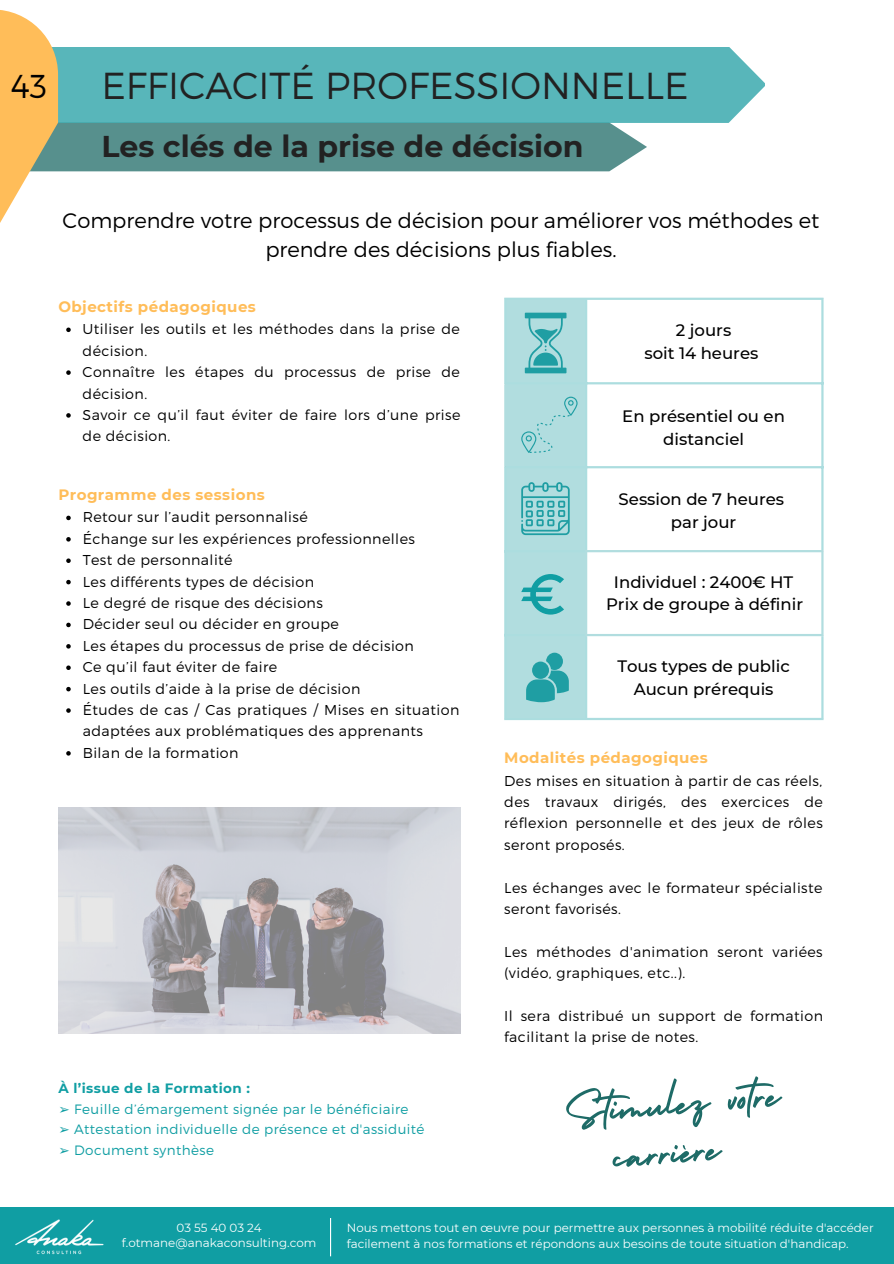
<style>
.page{position:relative;width:894px;height:1264px;background:#fff}
.page>*{position:absolute;margin:0;border:0;box-sizing:border-box;transform-origin:0 0}
.t1{font:49.5px/48.3px "Holiday";color:#1e6b67;text-align:center}
.t2{font:300 37.5px "Montserrat";color:#222}
.t3{font:300 33px "Montserrat";color:#000}
.t4{font:700 30px "Montserrat";color:#222}
.t5{font:300 21px/29.2px "Montserrat";color:#000;text-align:center}
.t6{font:500 16.5px/22.5px "Montserrat";color:#000;text-align:center}
.t7{font:700 15px "Montserrat";letter-spacing:.03em;color:#ffbd59}
.t8{font:300 14.25px/21.5px "Montserrat";letter-spacing:.03em;color:#000}
.t9{font:300 13.5px "Montserrat";letter-spacing:.03em;color:#109ea3}
.t10{font:700 13.5px "Montserrat";letter-spacing:.03em;color:#109ea3}
.t11{font:11.85px/16.5px "Montserrat";color:#fff}
.s1{font-family:"DejaVu Sans";font-weight:400}
</style>
<div class="page">
<hr style="left:504px;top:300px;width:2px;height:82px;background:#109ea3">
<hr style="left:504px;top:468px;width:2px;height:250px;background:#109ea3">
<hr style="left:585px;top:300px;width:2px;height:250px;background:#109ea3">
<hr style="left:585px;top:636px;width:2px;height:82px;background:#109ea3">
<hr style="left:821px;top:300px;width:2px;height:250px;background:#109ea3">
<hr style="left:821px;top:636px;width:2px;height:82px;background:#109ea3">
<hr style="left:504px;top:298px;width:319px;height:2px;background:#109ea3">
<hr style="left:504px;top:382px;width:319px;height:2px;background:#109ea3">
<hr style="left:504px;top:466px;width:319px;height:2px;background:#109ea3">
<hr style="left:504px;top:718px;width:319px;height:2px;background:#109ea3">
<hr style="left:504px;top:384px;width:2px;height:82px;background:#1f9ea3">
<hr style="left:585px;top:552px;width:2px;height:82px;background:#1f9ea3">
<hr style="left:821px;top:552px;width:2px;height:82px;background:#1f9ea3">
<hr style="left:585px;top:550px;width:238px;height:2px;background:#1f9ea3">
<hr style="left:585px;top:634px;width:238px;height:2px;background:#1f9ea3">
<svg style="left:505px;top:298px;width:81px;height:421px;background:#9ed5d7"></svg>
<img style="left:58px;top:807px;width:402px;height:226px">
<svg style="left:66px;top:327px;width:5px;height:5px"></svg>
<svg style="left:66px;top:370px;width:5px;height:5px"></svg>
<svg style="left:66px;top:413px;width:5px;height:4px"></svg>
<svg style="left:66px;top:515px;width:5px;height:5px"></svg>
<svg style="left:66px;top:537px;width:5px;height:4px"></svg>
<svg style="left:66px;top:558px;width:5px;height:5px"></svg>
<svg style="left:66px;top:580px;width:5px;height:4px"></svg>
<svg style="left:66px;top:601px;width:5px;height:4px"></svg>
<svg style="left:66px;top:622px;width:5px;height:5px"></svg>
<svg style="left:66px;top:644px;width:5px;height:4px"></svg>
<svg style="left:66px;top:665px;width:5px;height:5px"></svg>
<svg style="left:66px;top:687px;width:5px;height:4px"></svg>
<svg style="left:66px;top:708px;width:5px;height:4px"></svg>
<svg style="left:66px;top:751px;width:5px;height:4px"></svg>
<svg style="left:647px;top:47px;width:117px;height:76px;background:#6fc0c3"></svg>
<svg style="left:0;top:10px;width:647px;height:213px"></svg>
<div style="left:0;top:1207px;width:893px;height:56px;background:#109ea3"></div>
<img style="left:15px;top:1219px;width:89px;height:36px">
<hr style="left:330px;top:1217px;width:1px;height:39px;background:#fff">
<h3 class="t3" style="left:11px;top:64px;width:38px">43</h3>
<h2 class="t2" style="left:101px;top:62px;width:588px">EFFICACITÉ PROFESSIONNELLE</h2>
<h3 class="t4" style="left:101px;top:128px;width:483px">Les clés de la prise de décision</h3>
<h3 class="t5" style="left:63px;top:205px;width:757px">Comprendre votre processus de décision pour améliorer vos méthodes et prendre des décisions plus fiables.</h3>
<p class="t7" style="left:58px;top:297px;width:199px">Objectifs pédagogiques</p>
<p class="t8" style="left:83px;top:318px;width:379px">Utiliser les outils et les méthodes dans la prise de décision.<br>Connaître les étapes du processus de prise de décision.<br>Savoir ce qu’il faut éviter de faire lors d’une prise de décision.</p>
<p class="t7" style="left:58px;top:485px;width:208px">Programme des sessions</p>
<p class="t8" style="left:83px;top:506px;width:378px">Retour sur l’audit personnalisé<br>Échange sur les expériences professionnelles<br>Test de personnalité<br>Les différents types de décision<br>Le degré de risque des décisions<br>Décider seul ou décider en groupe<br>Les étapes du processus de prise de décision<br>Ce qu’il faut éviter de faire<br>Les outils d’aide à la prise de décision<br>Études de cas / Cas pratiques / Mises en situation adaptées aux problématiques des apprenants Bilan de la formation</p>
<p class="t10" style="left:58px;top:1079px;width:193px">À l’issue de la Formation :</p>
<p class="t9" style="left:58px;top:1100px;width:351px"><span class="s1">➢</span> Feuille d’émargement signée par le bénéficiaire</p>
<p class="t9" style="left:58px;top:1120px;width:367px"><span class="s1">➢</span> Attestation individuelle de présence et d'assiduité</p>
<p class="t9" style="left:58px;top:1140px;width:157px"><span class="s1">➢</span> Document synthèse</p>
<p class="t6" style="left:644px;top:319px;width:115px">2 jours<br>soit 14 heures</p>
<p class="t6" style="left:622px;top:405px;width:164px">En présentiel ou en distanciel</p>
<p class="t6" style="left:618px;top:488px;width:167px">Session de 7 heures par jour</p>
<p class="t6" style="left:613px;top:571px;width:181px">Individuel : 2400€ HT</p>
<p class="t6" style="left:606px;top:592px;width:198px">Prix de groupe à définir</p>
<p class="t6" style="left:617px;top:655px;width:174px">Tous types de public<br>Aucun prérequis</p>
<p class="t7" style="left:504px;top:748px;width:205px">Modalités pédagogiques</p>
<p class="t8" style="left:504px;top:769px;width:320px;text-align:justify">Des mises en situation à partir de cas réels, des travaux dirigés, des exercices de réflexion personnelle et des jeux de rôles seront proposés.</p>
<p class="t8" style="left:504px;top:876px;width:320px">Les échanges avec le formateur spécialiste seront favorisés.</p>
<p class="t8" style="left:504px;top:940px;width:320px">Les méthodes d'animation seront variées (vidéo, graphiques, etc..).</p>
<p class="t8" style="left:504px;top:1004px;width:320px">Il sera distribué un support de formation facilitant la prise de notes.</p>
<h1 class="t1" style="left:562px;top:1083px;width:217px;rotate:-5deg">Stimulez votre carrière</h1>
<p class="t11" style="left:122px;top:1220px;width:196px;line-height:14.9px;text-align:center">03 55 40 03 24 f.otmane@anakaconsulting.com</p>
<p class="t11" style="left:346px;top:1218px;width:528px">Nous mettons tout en œuvre pour permettre aux personnes à mobilité réduite d'accéder facilement à nos formations et répondons aux besoins de toute situation d'handicap.</p>
</div>
